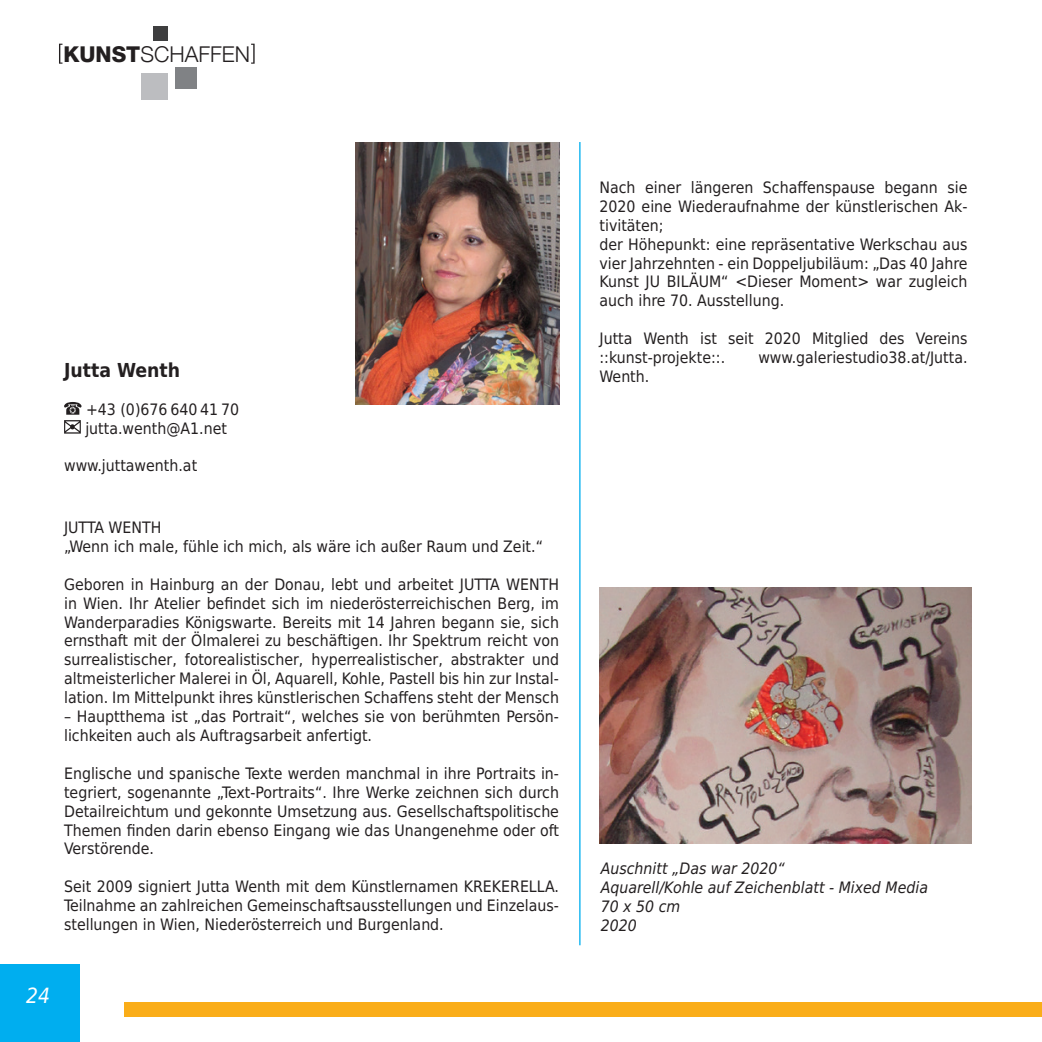
<style>
.page{position:relative;width:1042px;height:1042px;background:#fff}
.page>*{position:absolute;margin:0;border:0;box-sizing:border-box;transform-origin:0 0}
.t1{font:300 21.7px "Helvetica Neue LT";color:#231f20}
.t2{font:italic 21px "DejaVu Sans Condensed";color:#fff}
.Adress{font:700 19.25px "DejaVu Sans Condensed";color:#231f20}
.Text{font:15.75px/18.9px "DejaVu Sans Condensed";color:#231f20;text-align:justify}
.BU{font:italic 15.75px "DejaVu Sans Condensed";color:#231f20}
.Adress-2{font:15.75px "DejaVu Sans Condensed";color:#231f20}
.s1{font-weight:800}
</style>
<div class="page">
<div style="left:0;top:964px;width:79px;height:78px;background:#00aeef"></div>
<hr style="left:579px;top:142px;width:1px;height:803px;background:#00aeef">
<svg style="left:251px;top:44px;width:4px;height:20px"></svg>
<svg style="left:59px;top:44px;width:3px;height:20px"></svg>
<div style="left:153px;top:26px;width:15px;height:15px;background:#3e3e3f"></div>
<div style="left:176px;top:68px;width:21px;height:21px;background:#808285"></div>
<div style="left:141px;top:74px;width:26px;height:26px;background:#bcbdc0"></div>
<div style="left:124px;top:1002px;width:918px;height:15px;background:#faad19"></div>
<img style="left:599px;top:587px;width:372px;height:256px">
<svg style="left:64px;top:402px;width:18px;height:32px"></svg>
<img style="left:356px;top:142px;width:203px;height:263px">
<h1 class="t1" style="left:63px;top:41px;width:188px"><span class="s1">KUNST</span>SCHAFFEN</h1>
<p class="Adress" style="left:64px;top:354px;width:118px">Jutta Wenth</p>
<p class="Adress-2" style="left:86px;top:396px;width:155px">+43 (0)676 640 41 70</p>
<p class="Adress-2" style="left:85px;top:415px;width:143px">jutta.wenth@A1.net</p>
<p class="Adress-2" style="left:64px;top:453px;width:135px">www.juttawenth.at</p>
<p class="Text" style="left:64px;top:517px;width:99px">JUTTA WENTH</p>
<p class="Text" style="left:64px;top:536px;width:480px">„Wenn ich male, fühle ich mich, als wäre ich außer Raum und Zeit.“</p>
<p class="Text" style="left:64px;top:574px;width:496px">Geboren in Hainburg an der Donau, lebt und arbeitet JUTTA WENTH in Wien. Ihr Atelier befindet sich im niederösterreichischen Berg, im Wanderparadies Königswarte. Bereits mit 14 Jahren begann sie, sich ernsthaft mit der Ölmalerei zu beschäftigen. Ihr Spektrum reicht von surrealistischer, fotorealistischer, hyperrealistischer, abstrakter und altmeisterlicher Malerei in Öl, Aquarell, Kohle, Pastell bis hin zur Instal&shy;lation. Im Mittelpunkt ihres künstlerischen Schaffens steht der Mensch</p>
<p class="Text" style="left:64px;top:706px;width:496px">– Hauptthema ist „das Portrait“, welches sie von berühmten Persön&shy;lichkeiten auch als Auftragsarbeit anfertigt.</p>
<p class="Text" style="left:64px;top:763px;width:496px">Englische und spanische Texte werden manchmal in ihre Portraits in&shy;tegriert, sogenannte „Text-Portraits“. Ihre Werke zeichnen sich durch Detailreichtum und gekonnte Umsetzung aus. Gesellschaftspolitische Themen finden darin ebenso Eingang wie das Unangenehme oder oft Verstörende.</p>
<p class="Text" style="left:64px;top:876px;width:496px">Seit 2009 signiert Jutta Wenth mit dem Künstlernamen KREKERELLA.<br>Teilnahme an zahlreichen Gemeinschaftsausstellungen und Einzelaus&shy;stellungen in Wien, Niederösterreich und Burgenland.</p>
<h2 class="t2" style="left:26px;top:981px;width:26px">24</h2>
<p class="Text" style="left:599px;top:177px;width:369px">Nach einer längeren Schaffenspause begann sie 2020 eine Wiederaufnahme der künstlerischen Ak&shy;tivitäten;</p>
<p class="Text" style="left:599px;top:234px;width:369px">der Höhepunkt: eine repräsentative Werkschau aus vier Jahrzehnten - ein Doppeljubiläum: „Das 40 Jahre Kunst JU BILÄUM“ &lt;Dieser Moment&gt; war zugleich auch ihre 70. Ausstellung.</p>
<p class="Text" style="left:599px;top:328px;width:369px">Jutta Wenth ist seit 2020 Mitglied des Vereins ::kunst-projekte::.</p>
<p class="Text" style="left:758px;top:347px;width:211px">www.galeriestudio38.at/Jutta.</p>
<p class="Text" style="left:599px;top:366px;width:51px">Wenth.</p>
<p class="BU" style="left:601px;top:857px;width:186px">Auschnitt „Das war 2020“</p>
<p class="BU" style="left:601px;top:876px;width:329px">Aquarell/Kohle auf Zeichenblatt - Mixed Media</p>
<p class="BU" style="left:601px;top:895px;width:81px">70 x 50 cm</p>
<p class="BU" style="left:601px;top:914px;width:38px">2020</p>
</div>
